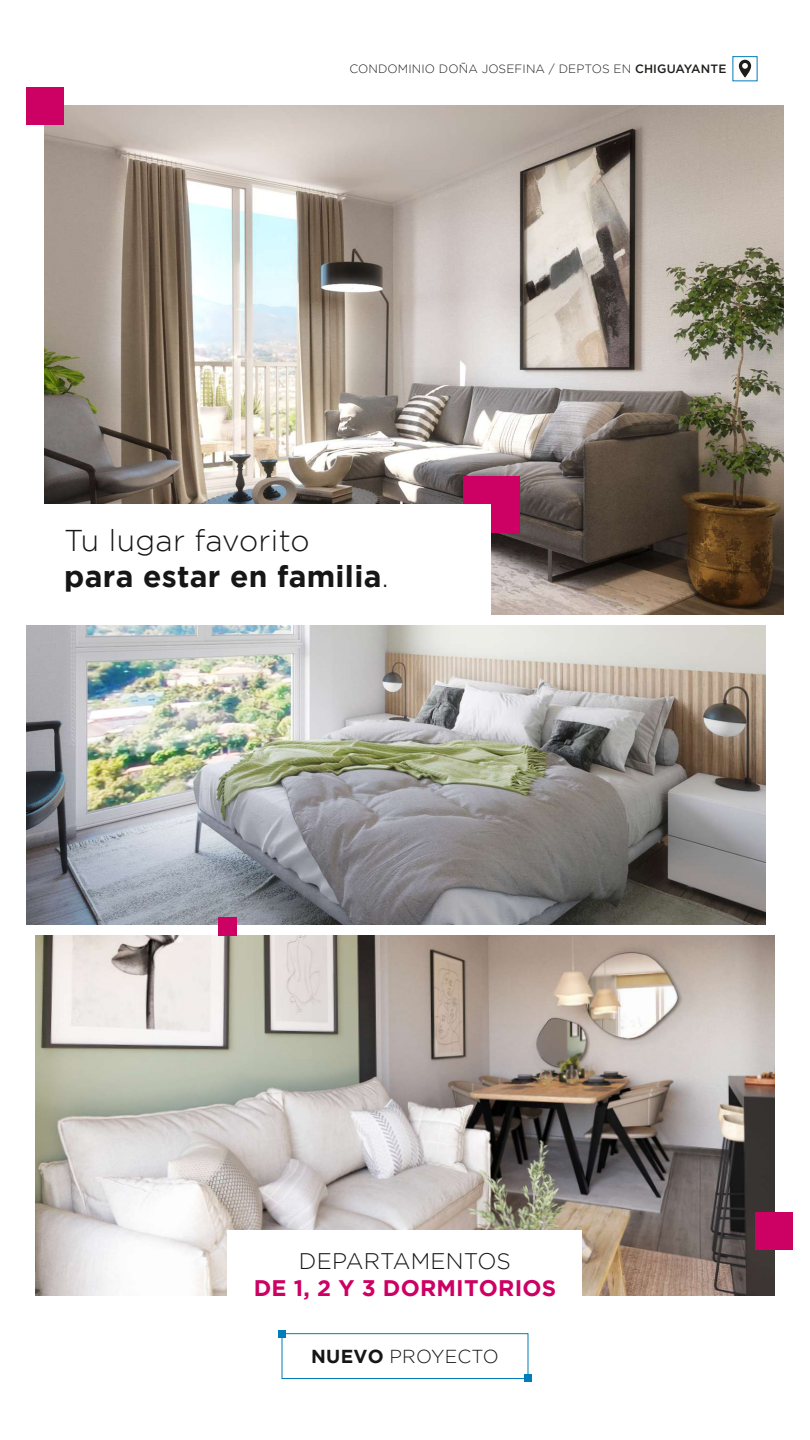
<style>
.page{position:relative;width:810px;height:1440px;background:#fff}
.page>*{position:absolute;margin:0;border:0;box-sizing:border-box;transform-origin:0 0}
.t1{font:700 30px/36px "Gotham";letter-spacing:.01em;color:#161616}
.t2{font:700 22.5px "Gotham";letter-spacing:.01em;color:#cd0063}
.t3{font:300 22.5px "Gotham";letter-spacing:.01em;color:#161616}
.t4{font:300 18.75px "Gotham";letter-spacing:.01em;color:#161616}
.t5{font:300 12px "Gotham";letter-spacing:.01em;color:#1d1d1b}
.s1{font-weight:500}
.s2{font-weight:300}
.s3{font-weight:700}
</style>
<div class="page">
<img style="left:45px;top:106px;width:739px;height:509px">
<img style="left:36px;top:936px;width:738px;height:360px">
<div style="left:228px;top:1231px;width:354px;height:75px;background:#fff"></div>
<div style="left:282px;top:1333px;width:246px;height:46px;border:1px solid #007cba"></div>
<div style="left:278px;top:1330px;width:8px;height:7px;background:#007cba"></div>
<div style="left:524px;top:1375px;width:8px;height:7px;background:#007cba"></div>
<svg style="left:739px;top:60px;width:12px;height:18px"></svg>
<div style="left:463px;top:476px;width:56px;height:56px;background:#cd0063"></div>
<div style="left:34px;top:504px;width:457px;height:122px;background:#fff"></div>
<img style="left:26px;top:626px;width:739px;height:299px">
<div style="left:26px;top:87px;width:38px;height:38px;background:#cd0063"></div>
<div style="left:756px;top:1212px;width:37px;height:37px;background:#cd0063"></div>
<div style="left:218px;top:917px;width:19px;height:19px;background:#cd0063"></div>
<p class="t5" style="left:349px;top:62px;width:378px">CONDOMINIO DOÑA JOSEFINA / DEPTOS EN <span class="s1">CHIGUAYANTE</span></p>
<h1 class="t1" style="left:64px;top:521px;width:326px"><span class="s2">Tu lugar favorito<br></span>para estar en familia<span class="s2">.</span></h1>
<h2 class="t3" style="left:299px;top:1249px;width:214px">DEPARTAMENTOS</h2>
<h2 class="t2" style="left:254px;top:1275px;width:304px">DE 1, 2 Y 3 DORMITORIOS</h2>
<h3 class="t4" style="left:311px;top:1346px;width:189px"><span class="s3">NUEVO</span> PROYECTO</h3>
</div>
